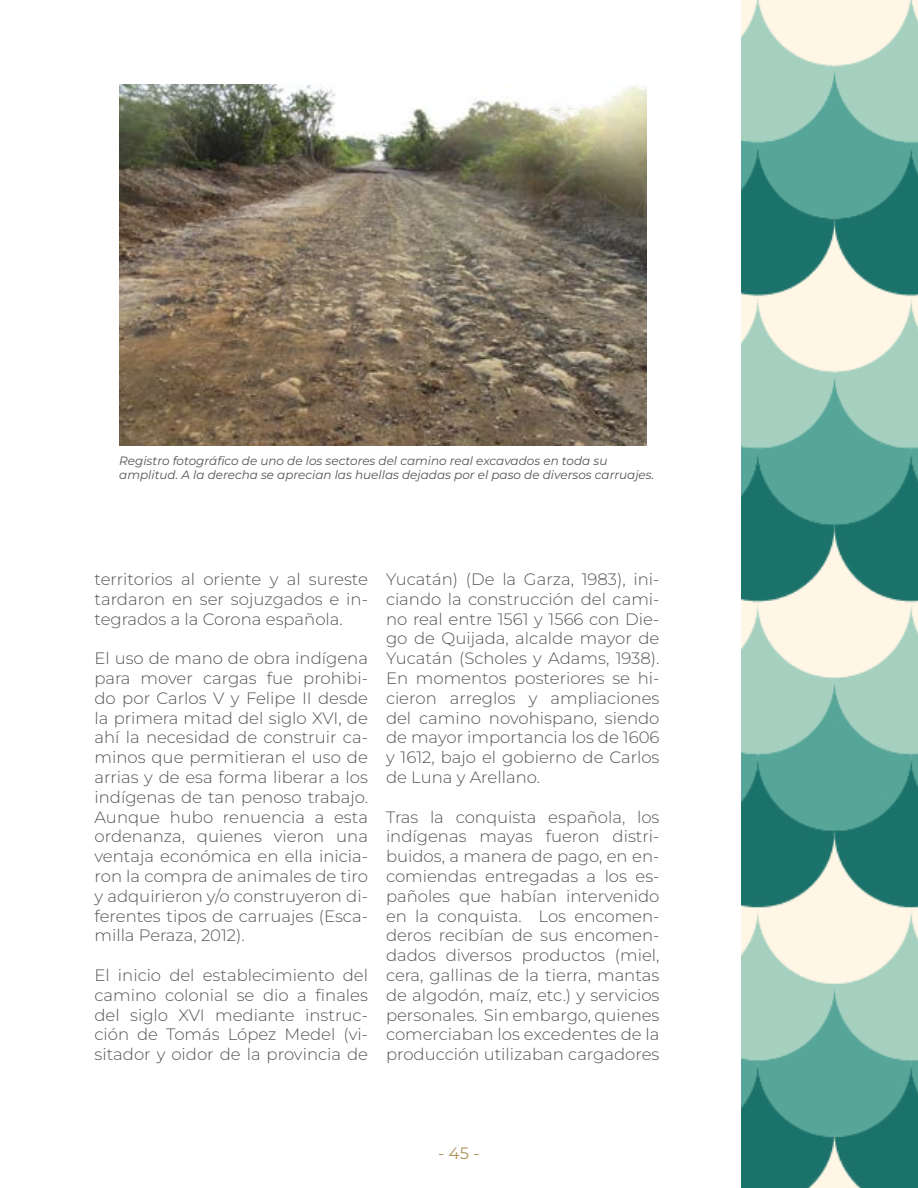
<style>
.page{position:relative;width:918px;height:1188px;background:#fff}
.page>*{position:absolute;margin:0;border:0;box-sizing:border-box;transform-origin:0 0}
.t1{font:16.5px/19.8px "Montserrat Light 2";color:#555454;text-align:justify}
.t2{font:300 16.5px "Montserrat";color:#555454}
.t3{font:16.5px "Montserrat";color:#b0935e}
.t4{font:italic 12px "Montserrat";color:#555454}
.t5{font:12px "Montserrat Italic 2";color:#555454}
</style>
<div class="page">
<img style="left:741px;top:0;width:177px;height:1188px">
<img style="left:119px;top:84px;width:528px;height:362px">
<p class="t5" style="left:119px;top:452px;width:490px">Registro fotográfico de uno de los sectores del camino real excavados en toda su</p>
<p class="t4" style="left:119px;top:467px;width:537px">amplitud. A la derecha se aprecian las huellas dejadas por el paso de diversos carruajes.</p>
<p class="t1" style="left:94px;top:569px;width:275px">territorios al oriente y al sureste tardaron en ser sojuzgados e in&shy;tegrados a la Corona española.</p>
<p class="t1" style="left:94px;top:648px;width:275px">El uso de mano de obra indígena para mover cargas fue prohibi&shy;do por Carlos V y Felipe II desde la primera mitad del siglo XVI, de ahí la necesidad de construir ca&shy;minos que permitieran el uso de arrias y de esa forma liberar a los indígenas de tan penoso trabajo.<br>Aunque hubo renuencia a esta ordenanza, quienes vieron una ventaja económica en ella inicia&shy;ron la compra de animales de tiro y adquirieron y/o construyeron di&shy;ferentes tipos de carruajes (Esca&shy;milla Peraza, 2012).</p>
<p class="t1" style="left:94px;top:965px;width:275px">El inicio del establecimiento del</p>
<p class="t2" style="left:94px;top:984px;width:275px">camino colonial se dio a finales</p>
<p class="t1" style="left:94px;top:1004px;width:275px">del siglo XVI mediante instruc&shy;ción de Tomás López Medel (vi&shy;sitador y oidor de la provincia de</p>
<p class="t1" style="left:386px;top:569px;width:275px">Yucatán) (De la Garza, 1983), ini&shy;ciando la construcción del cami&shy;no real entre 1561 y 1566 con Die-</p>
<p class="t2" style="left:386px;top:627px;width:275px">go de Quijada, alcalde mayor de</p>
<p class="t1" style="left:386px;top:648px;width:275px">Yucatán (Scholes y Adams, 1938).<br>En momentos posteriores se hi&shy;cieron arreglos y ampliaciones del camino novohispano, siendo de mayor importancia los de 1606 y 1612, bajo el gobierno de Carlos de Luna y Arellano.</p>
<p class="t1" style="left:386px;top:806px;width:275px">Tras la conquista española, los indígenas mayas fueron distri&shy;buidos, a manera de pago, en en&shy;comiendas entregadas a los es&shy;pañoles que habían intervenido en la conquista. Los encomen&shy;deros recibían de sus encomen&shy;dados diversos productos (miel, cera, gallinas de la tierra, mantas de algodón, maíz, etc.) y servicios personales. Sin embargo, quienes comerciaban los excedentes de la producción utilizaban cargadores</p>
<p class="t3" style="left:438px;top:1142px;width:43px">- 45 -</p>
</div>
